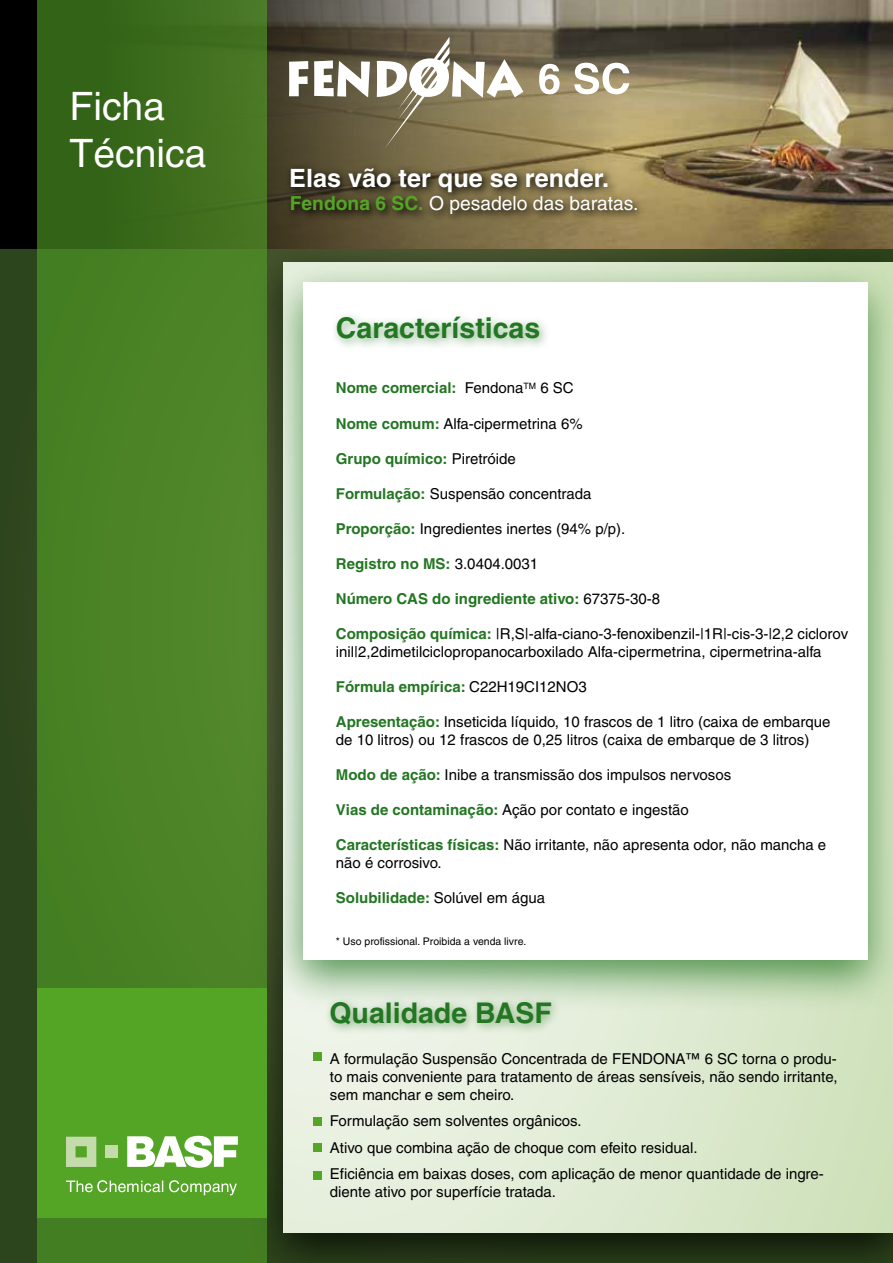
<style>
.page{position:relative;width:893px;height:1263px;background:#fff}
.page>*{position:absolute;margin:0;border:0;box-sizing:border-box;transform-origin:0 0}
.t1{font:39.15px/47px "Helvetica";color:#fff}
.t2{font:700 28.5px "Helvetica";color:#237622}
.t3{font:700 25.2px "Helvetica";color:#fff}
.t4{font:19.35px "Helvetica";color:#fff}
.t5{font:15px/18px "Helvetica";color:#000}
.t6{font:700 15px "Helvetica";color:#237622}
.t7{font:10.5px "Helvetica";color:#000}
.s1{font-weight:700;color:#54a526}
.s2{font-weight:400;color:#000}
.s3{font-weight:700;color:#237622}
</style>
<div class="page">
<div style="left:0;top:0;width:893px;height:1262px;background:#2d451c"></div>
<div style="left:243px;top:237px;width:650px;height:1026px;background:#000;opacity:.75"></div>
<div style="left:283px;top:262px;width:610px;height:970px;background:linear-gradient(to right,#eef4e8,#d1e2be)"></div>
<div style="left:263px;top:257px;width:630px;height:753px;background:#237622;opacity:.75"></div>
<div style="left:303px;top:282px;width:564px;height:678px;background:#fff"></div>
<div style="left:0;top:0;width:893px;height:248px;background:#000"></div>
<img style="left:267px;top:0;width:626px;height:248px">
<svg style="left:37px;top:0;width:230px;height:1263px;fill:#498125"></svg>
<div style="left:37px;top:988px;width:230px;height:230px;background:#54a526"></div>
<svg style="left:127px;top:1135px;width:111px;height:33px"></svg>
<div style="left:105px;top:1145px;width:13px;height:13px;background:#c4dbac"></div>
<svg style="left:66px;top:1137px;width:30px;height:30px"></svg>
<svg style="left:66px;top:1180px;width:171px;height:15px"></svg>
<div style="left:314px;top:1052px;width:8px;height:8px;background:#54a526"></div>
<div style="left:314px;top:1171px;width:8px;height:9px;background:#54a526"></div>
<div style="left:314px;top:1144px;width:8px;height:8px;background:#54a526"></div>
<div style="left:314px;top:1117px;width:8px;height:8px;background:#54a526"></div>
<svg style="left:286px;top:162px;width:332px;height:29px"></svg>
<svg style="left:286px;top:191px;width:361px;height:33px"></svg>
<svg style="left:289px;top:61px;width:19px;height:35px"></svg>
<svg style="left:314px;top:60px;width:56px;height:37px"></svg>
<svg style="left:377px;top:37px;width:146px;height:112px"></svg>
<svg style="left:539px;top:63px;width:90px;height:31px"></svg>
<div style="left:330px;top:311px;width:220px;height:39px;background:#237622;opacity:.52"></div>
<div style="left:324px;top:996px;width:237px;height:39px;background:#237622;opacity:.52"></div>
<h1 class="t1" style="left:69px;top:83px;width:138px">Ficha<br>Técnica</h1>
<h3 class="t3" style="left:289px;top:163px;width:321px">Elas vão ter que se render.</h3>
<p class="t4" style="left:290px;top:192px;width:350px"><span class="s1">Fendona 6 SC.</span> O pesadelo das baratas.</p>
<h2 class="t2" style="left:336px;top:311px;width:206px">Características</h2>
<p class="t6" style="left:336px;top:379px;width:239px">Nome comercial: <span class="s2">Fendona</span><sup>TM</sup> <span class="s2">6 SC</span></p>
<p class="t5" style="left:336px;top:414px;width:248px"><span class="s3">Nome comum:</span> Alfa-cipermetrina 6%</p>
<p class="t6" style="left:336px;top:449px;width:182px">Grupo químico: <span class="s2">Piretróide</span></p>
<p class="t5" style="left:336px;top:484px;width:257px"><span class="s3">Formulação:</span> Suspensão concentrada</p>
<p class="t5" style="left:336px;top:519px;width:291px"><span class="s3">Proporção:</span> Ingredientes inertes (94% p/p).</p>
<p class="t6" style="left:336px;top:554px;width:204px">Registro no MS: <span class="s2">3.0404.0031</span></p>
<p class="t6" style="left:336px;top:589px;width:326px">Número CAS do ingrediente ativo: <span class="s2">67375-30-8</span></p>
<p class="t5" style="left:336px;top:624px;width:514px"><span class="s3">Composição química:</span> |R,S|-alfa-ciano-3-fenoxibenzil-|1R|-cis-3-|2,2 ciclorov inil|2,2dimetilciclopropanocarboxilado Alfa-cipermetrina, cipermetrina-alfa</p>
<p class="t6" style="left:336px;top:677px;width:252px">Fórmula empírica: <span class="s2">C22H19CI12NO3</span></p>
<p class="t5" style="left:336px;top:712px;width:496px"><span class="s3">Apresentação:</span> Inseticida líquido, 10 frascos de 1 litro (caixa de embarque de 10 litros) ou 12 frascos de 0,25 litros (caixa de embarque de 3 litros)</p>
<p class="t5" style="left:336px;top:765px;width:397px"><span class="s3">Modo de ação:</span> Inibe a transmissão dos impulsos nervosos</p>
<p class="t5" style="left:336px;top:800px;width:354px"><span class="s3">Vias de contaminação:</span> Ação por contato e ingestão</p>
<p class="t5" style="left:336px;top:835px;width:492px"><span class="s3">Características físicas:</span> Não irritante, não apresenta odor, não mancha e não é corrosivo.</p>
<p class="t6" style="left:336px;top:888px;width:211px">Solubilidade: <span class="s2">Solúvel em água</span></p>
<p class="t7" style="left:336px;top:935px;width:192px">* Uso profissional. Proibida a venda livre.</p>
<h2 class="t2" style="left:329px;top:995px;width:224px">Qualidade BASF</h2>
<p class="t5" style="left:330px;top:1049px;width:509px;text-align:justify">A formulação Suspensão Concentrada de FENDONA™ 6 SC torna o produ&shy;to mais conveniente para tratamento de áreas sensíveis, não sendo irritante, sem manchar e sem cheiro.</p>
<p class="t5" style="left:330px;top:1108px;width:496px;line-height:26.5px">Formulação sem solventes orgânicos.<br>Ativo que combina ação de choque com efeito residual.<br>Eficiência em baixas doses, com aplicação de menor quantidade de ingre-</p>
<p class="t5" style="left:330px;top:1183px;width:228px">diente ativo por superfície tratada.</p>
</div>
